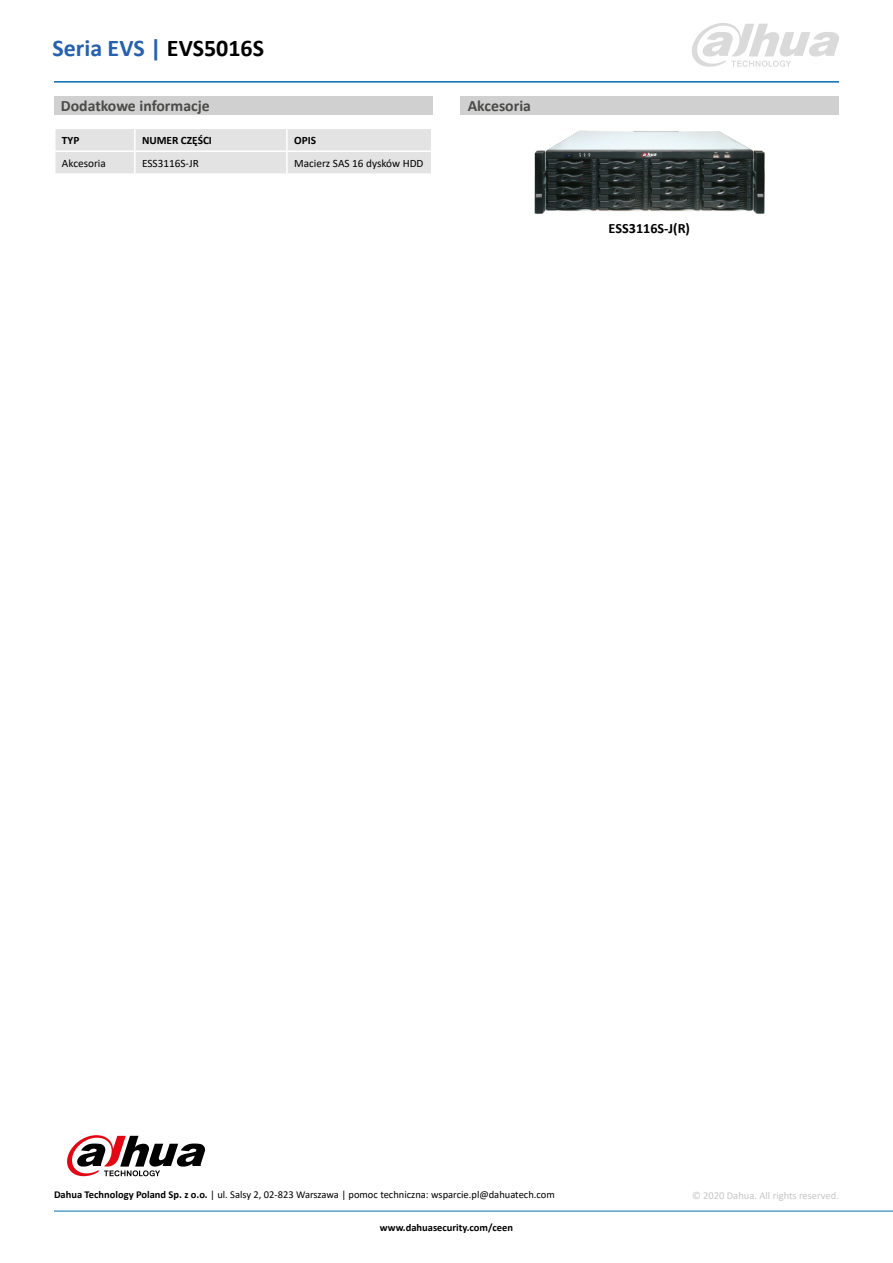
<style>
.page{position:relative;width:893px;height:1263px;background:#fff}
.page>*{position:absolute;margin:0;border:0;box-sizing:border-box;transform-origin:0 0}
.t1{font:700 24px "Calibri";color:#2561ac}
.t2{font:700 15.75px "Calibri";color:#4a4a49}
.t3{font:700 14.25px "Calibri";color:#000}
.t4{font:11.25px "Calibri";color:#000}
.t5{font:700 11.25px "Calibri";color:#000}
.t6{font:10.5px "Calibri";color:#000}
.t7{font:10.5px "Calibri";color:#c6c6c6}
.t8{font:700 10.5px "Calibri";color:#000}
.s1{color:#000}
.s2{font-weight:700}
</style>
<div class="page">
<hr style="left:54px;top:81px;width:785px;height:2px;background:#006bb4">
<svg style="left:692px;top:23px;width:147px;height:44px"></svg>
<svg style="left:67px;top:1135px;width:138px;height:41px"></svg>
<hr style="left:54px;top:1211px;width:839px;height:1px;background:#006bb4">
<svg style="left:55px;top:129px;width:376px;height:44px;background:#e4e4e4"></svg>
<div style="left:54px;top:96px;width:378px;height:18px;background:#d0d0d0"></div>
<div style="left:460px;top:96px;width:379px;height:18px;background:#d0d0d0"></div>
<img style="left:534px;top:130px;width:231px;height:84px">
<h1 class="t1" style="left:53px;top:31px;width:213px">Seria EVS | <span class="s1">EVS5016S</span></h1>
<h2 class="t2" style="left:61px;top:95px;width:150px">Dodatkowe informacje</h2>
<h2 class="t2" style="left:468px;top:95px;width:65px">Akcesoria</h2>
<p class="t5" style="left:62px;top:132px;width:19px">TYP</p>
<p class="t5" style="left:142px;top:132px;width:71px">NUMER CZĘŚCI</p>
<p class="t5" style="left:294px;top:132px;width:23px">OPIS</p>
<p class="t4" style="left:62px;top:155px;width:45px">Akcesoria</p>
<p class="t4" style="left:142px;top:155px;width:58px">ESS3116S-JR</p>
<p class="t4" style="left:294px;top:155px;width:131px">Macierz SAS 16 dysków HDD</p>
<h3 class="t3" style="left:609px;top:219px;width:83px">ESS3116S-J(R)</h3>
<p class="t6" style="left:54px;top:1187px;width:502px"><span class="s2">Dahua Technology Poland Sp. z o.o.</span> | ul. Salsy 2, 02-823 Warszawa | pomoc techniczna: wsparcie.pl@dahuatech.com</p>
<p class="t7" style="left:692px;top:1188px;width:148px">© 2020 Dahua. All rights reserved.</p>
<p class="t8" style="left:380px;top:1220px;width:135px">www.dahuasecurity.com/ceen</p>
</div>
